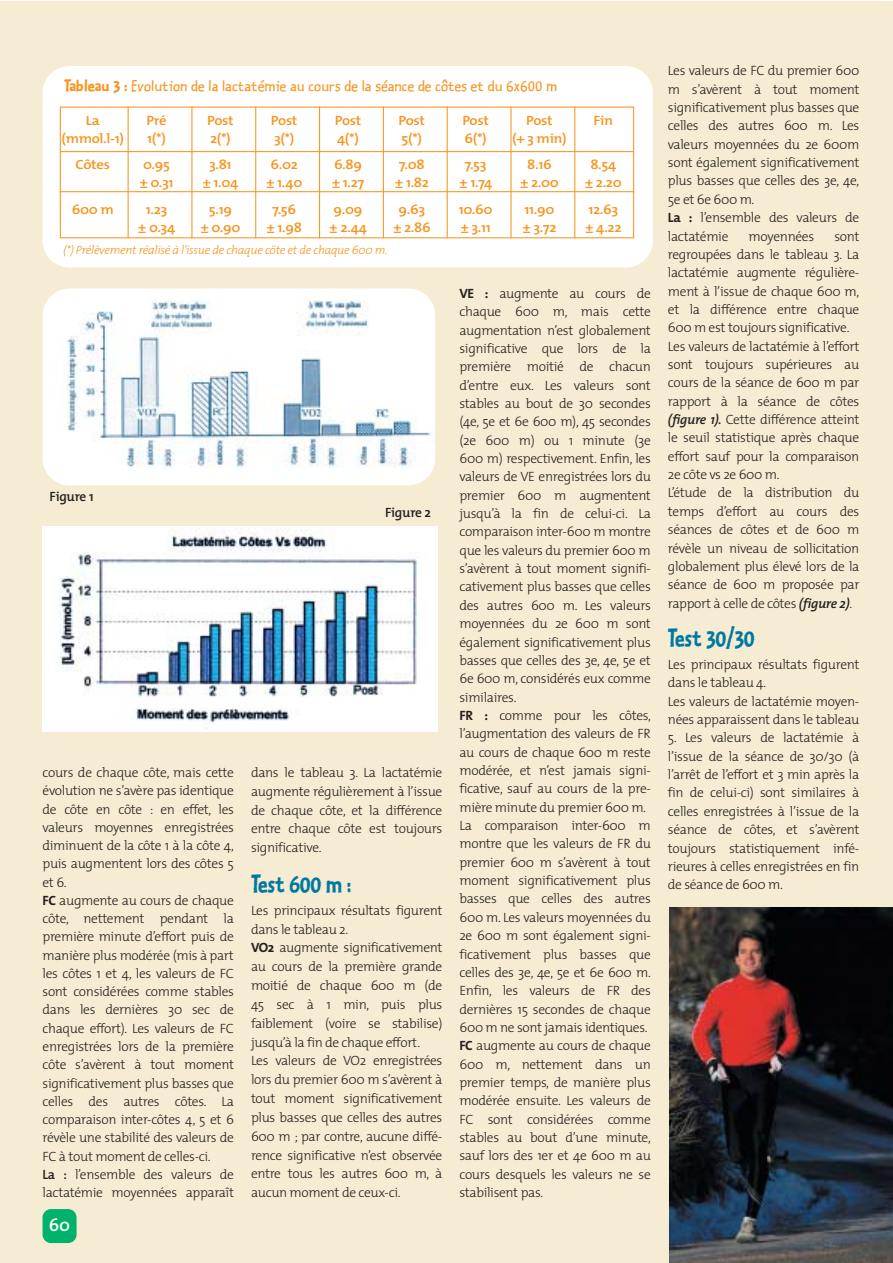
<style>
.page{position:relative;width:893px;height:1263px;background:#fff}
.page>*{position:absolute;margin:0;border:0;box-sizing:border-box;transform-origin:0 0}
.t1{font:27px "Kosmik Bold One";letter-spacing:-.01em;color:#00789f}
.t2{font:18px "Kosmik Plain One";color:#f7941e;scale:1.1 1}
.t3{font:600 18px "The Mix";color:#fff}
.t4{font:300 13.5px/18.3px "The Mix";letter-spacing:-.025em;color:#231f1f}
.t5{font:600 13.5px "The Mix";letter-spacing:-.025em;color:#f7941e;scale:1.1 1}
.t6{font:600 13.5px "The Mix";letter-spacing:-.02em;color:#231f1f}
.t7{font:italic 300 12px "The Mix";letter-spacing:-.025em;color:#f7941e}
.s1{font-family:"Kosmik Bold One"}
.s2{font-weight:700}
.s3{font-weight:600}
.s4{font-weight:600;font-style:italic}
</style>
<div class="page">
<div style="left:0;top:2px;width:892px;height:1261px;background:#f6ecd3"></div>
<div style="left:43px;top:1209px;width:34px;height:34px;background:#00b26a;border-radius:9px"></div>
<div style="left:43px;top:66px;width:610px;height:202px;background:#fff;border-radius:27px"></div>
<hr style="left:61px;top:151px;width:572px;height:1px;background:#f7941e">
<hr style="left:60px;top:191px;width:574px;height:1px;background:#f7941e">
<hr style="left:128px;top:107px;width:1px;height:131px;background:#f7941e">
<hr style="left:191px;top:107px;width:1px;height:131px;background:#f7941e">
<hr style="left:255px;top:107px;width:1px;height:131px;background:#f7941e">
<hr style="left:319px;top:107px;width:1px;height:131px;background:#f7941e">
<hr style="left:383px;top:107px;width:1px;height:131px;background:#f7941e">
<hr style="left:446px;top:107px;width:1px;height:131px;background:#f7941e">
<hr style="left:510px;top:107px;width:1px;height:131px;background:#f7941e">
<hr style="left:574px;top:107px;width:1px;height:131px;background:#f7941e">
<img style="left:669px;top:908px;width:223px;height:355px">
<div style="left:43px;top:526px;width:394px;height:206px;background:#fff"></div>
<img style="left:59px;top:528px;width:358px;height:196px">
<div style="left:43px;top:289px;width:392px;height:196px;background:#fff;border-radius:27px"></div>
<img style="left:56px;top:289px;width:379px;height:189px">
<h2 class="t2" style="left:64px;top:74px;width:450px"><span class="s1">Tableau 3 :</span> Evolution de la lactatémie au cours de la séance de côtes et du 6x600 m</h2>
<p class="t5" style="left:86px;top:115px;width:14px">La</p>
<p class="t5" style="left:146px;top:115px;width:20px">Pré</p>
<p class="t5" style="left:207px;top:115px;width:26px">Post</p>
<p class="t5" style="left:271px;top:115px;width:26px">Post</p>
<p class="t5" style="left:335px;top:115px;width:26px">Post</p>
<p class="t5" style="left:398px;top:115px;width:26px">Post</p>
<p class="t5" style="left:462px;top:115px;width:26px">Post</p>
<p class="t5" style="left:526px;top:115px;width:26px">Post</p>
<p class="t5" style="left:593px;top:115px;width:19px">Fin</p>
<p class="t5" style="left:62px;top:133px;width:58px">(mmol.l-1)</p>
<p class="t5" style="left:147px;top:133px;width:18px">1(*)</p>
<p class="t5" style="left:210px;top:133px;width:20px">2(*)</p>
<p class="t5" style="left:274px;top:133px;width:20px">3(*)</p>
<p class="t5" style="left:337px;top:133px;width:21px">4(*)</p>
<p class="t5" style="left:401px;top:133px;width:20px">5(*)</p>
<p class="t5" style="left:464px;top:133px;width:22px">6(*)</p>
<p class="t5" style="left:512px;top:133px;width:51px">(+ 3 min)</p>
<p class="t5" style="left:75px;top:160px;width:33px">Côtes</p>
<p class="t5" style="left:143px;top:160px;width:26px">0.95</p>
<p class="t5" style="left:209px;top:160px;width:22px">3.81</p>
<p class="t5" style="left:270px;top:160px;width:26px">6.02</p>
<p class="t5" style="left:334px;top:160px;width:27px">6.89</p>
<p class="t5" style="left:399px;top:160px;width:25px">7.08</p>
<p class="t5" style="left:464px;top:160px;width:22px">7.53</p>
<p class="t5" style="left:527px;top:160px;width:24px">8.16</p>
<p class="t5" style="left:590px;top:160px;width:25px">8.54</p>
<p class="t5" style="left:139px;top:178px;width:33px">± 0.31</p>
<p class="t5" style="left:202px;top:178px;width:34px">± 1.04</p>
<p class="t5" style="left:266px;top:178px;width:35px">± 1.40</p>
<p class="t5" style="left:332px;top:178px;width:31px">± 1.27</p>
<p class="t5" style="left:395px;top:178px;width:32px">± 1.82</p>
<p class="t5" style="left:459px;top:178px;width:31px">± 1.74</p>
<p class="t5" style="left:520px;top:178px;width:37px">± 2.00</p>
<p class="t5" style="left:584px;top:178px;width:35px">± 2.20</p>
<p class="t5" style="left:72px;top:204px;width:40px">600 m</p>
<p class="t5" style="left:146px;top:204px;width:21px">1.23</p>
<p class="t5" style="left:209px;top:204px;width:23px">5.19</p>
<p class="t5" style="left:272px;top:204px;width:23px">7.56</p>
<p class="t5" style="left:333px;top:204px;width:28px">9.09</p>
<p class="t5" style="left:398px;top:204px;width:26px">9.63</p>
<p class="t5" style="left:459px;top:204px;width:32px">10.60</p>
<p class="t5" style="left:524px;top:204px;width:29px">11.90</p>
<p class="t5" style="left:588px;top:204px;width:29px">12.63</p>
<p class="t5" style="left:138px;top:222px;width:35px">± 0.34</p>
<p class="t5" style="left:200px;top:222px;width:38px">± 0.90</p>
<p class="t5" style="left:266px;top:222px;width:34px">± 1.98</p>
<p class="t5" style="left:329px;top:222px;width:36px">± 2.44</p>
<p class="t5" style="left:393px;top:222px;width:36px">± 2.86</p>
<p class="t5" style="left:460px;top:222px;width:29px">± 3.11</p>
<p class="t5" style="left:522px;top:222px;width:33px">± 3.72</p>
<p class="t5" style="left:585px;top:222px;width:35px">± 4.22</p>
<p class="t7" style="left:63px;top:246px;width:326px">(*) Prélèvement réalisé à l’issue de chaque côte et de chaque 600 m.</p>
<p class="t6" style="left:50px;top:492px;width:45px">Figure 1</p>
<p class="t6" style="left:385px;top:508px;width:47px">Figure 2</p>
<p class="t4" style="left:43px;top:765px;width:193px">cours de chaque côte, mais cette évolution ne s’avère pas identique de côte en côte : en effet, les valeurs moyennes enregistrées diminuent de la côte 1 à la côte 4, puis augmentent lors des côtes 5 et 6.<br><span class="s2">FC</span> augmente au cours de chaque côte, nettement pendant la première minute d’effort puis de manière plus modérée (mis à part les côtes 1 et 4, les valeurs de FC sont considérées comme stables dans les dernières 30 sec de chaque effort). Les valeurs de FC enregistrées lors de la première côte s’avèrent à tout moment significativement plus basses que celles des autres côtes. La comparaison inter-côtes 4, 5 et 6 révèle une stabilité des valeurs de<br>FC à tout moment de celles-ci.<br><span class="s3">La :</span> l’ensemble des valeurs de lactatémie moyennées apparaît</p>
<p class="t4" style="left:251px;top:764px;width:193px;line-height:18.9px;text-align:justify">dans le tableau 3. La lactatémie augmente régulièrement à l’issue de chaque côte, et la différence entre chaque côte est toujours significative.</p>
<h1 class="t1" style="left:251px;top:875px;width:102px">Test 600 m :</h1>
<p class="t4" style="left:251px;top:902px;width:193px;line-height:18.9px">Les principaux résultats figurent dans le tableau 2.<br><span class="s2">VO2</span> augmente significativement au cours de la première grande moitié de chaque 600 m (de<br>45 sec à 1 min, puis plus faiblement (voire se stabilise) jusqu’à la fin de chaque effort.<br>Les valeurs de VO2 enregistrées lors du premier 600 m s’avèrent à tout moment significativement plus basses que celles des autres<br>600 m ; par contre, aucune diffé&shy;rence significative n’est observée entre tous les autres 600 m, à aucun moment de ceux-ci.</p>
<h2 class="t3" style="left:49px;top:1218px;width:23px">60</h2>
<p class="t4" style="left:459px;top:285px;width:193px"><span class="s2">VE :</span> augmente au cours de chaque 600 m, mais cette augmentation n’est globalement significative que lors de la première moitié de chacun d’entre eux. Les valeurs sont stables au bout de 30 secondes (4e, 5e et 6e 600 m), 45 secondes (2e 600 m) ou 1 minute (3e<br>600 m) respectivement. Enfin, les valeurs de VE enregistrées lors du premier 600 m augmentent jusqu’à la fin de celui-ci. La comparaison inter-600 m montre que les valeurs du premier 600 m s’avèrent à tout moment signifi&shy;cativement plus basses que celles des autres 600 m. Les valeurs moyennées du 2e 600 m sont également significativement plus basses que celles des 3e, 4e, 5e et<br>6e 600 m, considérés eux comme similaires.<br><span class="s2">FR :</span> comme pour les côtes, l’augmentation des valeurs de FR au cours de chaque 600 m reste modérée, et n’est jamais signi&shy;ficative, sauf au cours de la pre&shy;mière minute du premier 600 m.<br>La comparaison inter-600 m montre que les valeurs de FR du premier 600 m s’avèrent à tout moment significativement plus basses que celles des autres<br>600 m. Les valeurs moyennées du<br>2e 600 m sont également signi&shy;ficativement plus basses que celles des 3e, 4e, 5e et 6e 600 m.<br>Enfin, les valeurs de FR des dernières 15 secondes de chaque<br>600 m ne sont jamais identiques.<br><span class="s2">FC</span> augmente au cours de chaque<br>600 m, nettement dans un premier temps, de manière plus modérée ensuite. Les valeurs de<br>FC sont considérées comme stables au bout d’une minute, sauf lors des 1er et 4e 600 m au cours desquels les valeurs ne se stabilisent pas.</p>
<p class="t4" style="left:668px;top:63px;width:193px">Les valeurs de FC du premier 600 m s’avèrent à tout moment significativement plus basses que celles des autres 600 m. Les valeurs moyennées du 2e 600m sont également significativement plus basses que celles des 3e, 4e,<br>5e et 6e 600 m.<br><span class="s2">La :</span> l’ensemble des valeurs de lactatémie</p>
<p class="t4" style="left:748px;top:228px;width:67px">moyennées</p>
<p class="t4" style="left:668px;top:228px;width:193px;text-indent:166px">sont regroupées dans le tableau 3. La lactatémie augmente régulière&shy;ment à l’issue de chaque 600 m, et la différence entre chaque<br>600 m est toujours significative.<br>Les valeurs de lactatémie à l’effort sont toujours supérieures au cours de la séance de 600 m par rapport à la séance de côtes <span class="s4">(figure 1).</span> Cette différence atteint le seuil statistique après chaque effort sauf pour la comparaison<br>2e côte vs 2e 600 m.<br>L’étude de la distribution du temps d’effort au cours des séances de côtes et de 600 m révèle un niveau de sollicitation globalement plus élevé lors de la séance de 600 m proposée par rapport à celle de côtes <span class="s4">(figure 2)</span>.</p>
<h1 class="t1" style="left:668px;top:630px;width:88px">Test 30/30</h1>
<p class="t4" style="left:668px;top:657px;width:193px">Les principaux résultats figurent dans le tableau 4.<br>Les valeurs de lactatémie moyen&shy;nées apparaissent dans le tableau</p>
<p class="t4" style="left:668px;top:730px;width:193px;text-align:justify">5. Les valeurs de lactatémie à l’issue de la séance de 30/30 (à l’arrêt de l’effort et 3 min après la fin de celui-ci) sont similaires à celles enregistrées à l’issue de la séance de côtes, et s’avèrent toujours statistiquement infé&shy;rieures à celles enregistrées en fin de séance de 600 m.</p>
</div>
